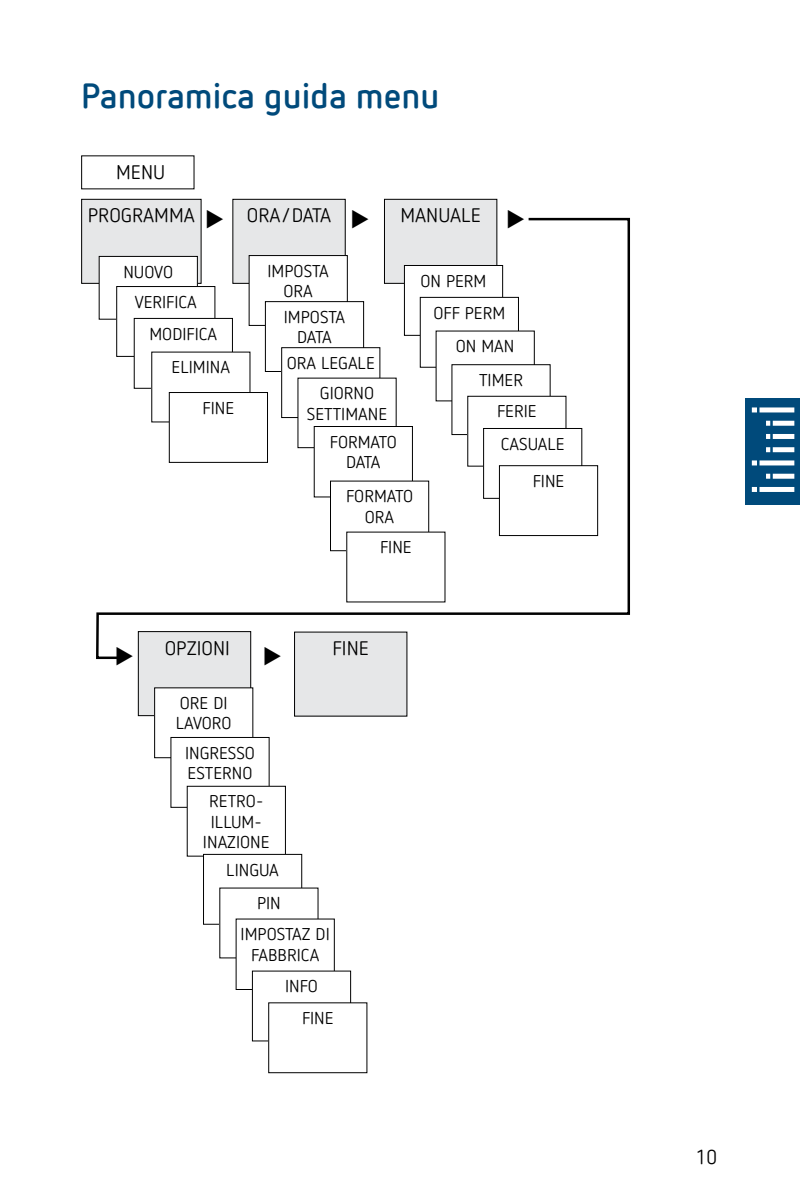
<style>
.page{position:relative;width:800px;height:1200px;background:#fff}
.page>*{position:absolute;margin:0;border:0;box-sizing:border-box;transform-origin:0 0}
.t1{font:700 35px "Netto Offc Pro";color:#004a7b}
.t2{font:20px "Netto Offc Pro";color:#000}
.t3{font:19.5px "Netto Offc Pro";color:#000}
.t4{font:17px/20.5px "Netto Offc Pro";color:#000}
.t5{font:17px/34.2px "Netto Offc Pro";letter-spacing:-.03em;color:#000}
</style>
<div class="page">
<div style="left:745px;top:398px;width:55px;height:106px;background:#004a7b"></div>
<div style="left:752px;top:407px;width:42px;height:5px;background:#fff"></div>
<div style="left:766px;top:421px;width:28px;height:5px;background:#fff"></div>
<div style="left:766px;top:434px;width:28px;height:5px;background:#fff"></div>
<div style="left:766px;top:447px;width:28px;height:5px;background:#fff"></div>
<div style="left:766px;top:474px;width:28px;height:5px;background:#fff"></div>
<div style="left:752px;top:460px;width:42px;height:5px;background:#fff"></div>
<div style="left:752px;top:487px;width:42px;height:5px;background:#fff"></div>
<hr style="left:757px;top:406px;width:3px;height:92px;background:#004a7b">
<hr style="left:770px;top:419px;width:3px;height:36px;background:#004a7b">
<hr style="left:770px;top:470px;width:3px;height:14px;background:#004a7b">
<div style="left:82px;top:199px;width:119px;height:84px;background:#e6e7e8"></div>
<div style="left:81px;top:199px;width:121px;height:85px;border:1px solid #000"></div>
<div style="left:233px;top:199px;width:112px;height:84px;background:#e6e7e8"></div>
<div style="left:232px;top:199px;width:114px;height:85px;border:1px solid #000"></div>
<div style="left:384px;top:199px;width:113px;height:84px;background:#e6e7e8"></div>
<div style="left:384px;top:199px;width:113px;height:85px;border:1px solid #000"></div>
<div style="left:138px;top:632px;width:113px;height:84px;background:#e6e7e8"></div>
<div style="left:138px;top:631px;width:113px;height:85px;border:1px solid #000"></div>
<div style="left:295px;top:632px;width:112px;height:84px;background:#e6e7e8"></div>
<div style="left:155px;top:688px;width:98px;height:70px;background:#fff"></div>
<div style="left:154px;top:687px;width:99px;height:71px;border:1px solid #000"></div>
<div style="left:171px;top:737px;width:98px;height:70px;background:#fff"></div>
<div style="left:170px;top:737px;width:100px;height:71px;border:1px solid #000"></div>
<div style="left:187px;top:786px;width:98px;height:70px;background:#fff"></div>
<div style="left:187px;top:786px;width:99px;height:71px;border:1px solid #000"></div>
<div style="left:204px;top:854px;width:98px;height:70px;background:#fff"></div>
<div style="left:203px;top:854px;width:99px;height:71px;border:1px solid #000"></div>
<div style="left:220px;top:888px;width:98px;height:70px;background:#fff"></div>
<div style="left:252px;top:971px;width:99px;height:70px;border:1px solid #000"></div>
<svg style="left:95px;top:217px;width:535px;height:443px"></svg>
<div style="left:269px;top:1003px;width:98px;height:70px;background:#fff"></div>
<div style="left:268px;top:1002px;width:99px;height:71px;border:1px solid #000"></div>
<svg style="left:207px;top:217px;width:16px;height:12px"></svg>
<svg style="left:353px;top:217px;width:16px;height:12px"></svg>
<svg style="left:508px;top:217px;width:16px;height:12px"></svg>
<svg style="left:117px;top:646px;width:16px;height:14px"></svg>
<svg style="left:265px;top:646px;width:16px;height:14px"></svg>
<h1 class="t1" style="left:81px;top:73px;width:360px">Panoramica guida menu</h1>
<p class="t3" style="left:116px;top:160px;width:51px">MENU</p>
<p class="t3" style="left:88px;top:203px;width:109px">PROGRAMMA</p>
<p class="t3" style="left:247px;top:203px;width:86px">ORA/DATA</p>
<p class="t3" style="left:400px;top:203px;width:82px">MANUALE</p>
<p class="t4" style="left:135px;top:256px;width:64px;line-height:30px;text-indent:-11px">NUOVO<br>VERIFICA</p>
<p class="t4" style="left:172px;top:316px;width:60px;line-height:33.8px;text-indent:-22px">MODIFICA<br>ELIMINA</p>
<p class="t4" style="left:203px;top:397px;width:33px">FINE</p>
<p class="t4" style="left:268px;top:260px;width:63px;text-align:center">IMPOSTA<br>ORA</p>
<p class="t4" style="left:284px;top:306px;width:63px;text-align:center">IMPOSTA<br>DATA</p>
<p class="t4" style="left:287px;top:347px;width:90px;line-height:30.5px;text-align:right">ORA LEGALE<br>GIORNO</p>
<p class="t4" style="left:330px;top:399px;width:68px;line-height:28px;text-indent:-23px">SETTIMANE<br>FORMATO</p>
<p class="t5" style="left:346px;top:444px;width:69px">DATA<br>FORMATO</p>
<p class="t4" style="left:380px;top:501px;width:33px;line-height:30.5px;text-indent:-15px">ORA<br>FINE</p>
<p class="t4" style="left:433px;top:264px;width:73px;line-height:32px;text-indent:-13px">ON PERM<br>OFF PERM</p>
<p class="t4" style="left:479px;top:329px;width:45px;line-height:33.8px;text-indent:-23px">ON MAN<br>TIMER</p>
<p class="t4" style="left:497px;top:395px;width:69px;line-height:32.2px">FERIE<br>CASUALE</p>
<p class="t4" style="left:533px;top:470px;width:33px">FINE</p>
<p class="t3" style="left:165px;top:635px;width:67px">OPZIONI</p>
<p class="t3" style="left:333px;top:636px;width:38px">FINE</p>
<p class="t4" style="left:176px;top:692px;width:57px">ORE DI<br>LAVORO</p>
<p class="t4" style="left:185px;top:742px;width:72px">INGRESSO<br>ESTERNO</p>
<p class="t4" style="left:203px;top:791px;width:68px;text-align:center">RETRO-<br>ILLUM-<br>INAZIONE</p>
<p class="t4" style="left:226px;top:852px;width:56px;line-height:33.8px;text-align:right">LINGUA<br>PIN</p>
<p class="t4" style="left:241px;top:923px;width:91px;text-align:center">IMPOSTAZ DI<br>FABBRICA</p>
<p class="t4" style="left:285px;top:975px;width:34px">INFO</p>
<p class="t4" style="left:302px;top:1007px;width:33px">FINE</p>
<p class="t2" style="left:696px;top:1144px;width:23px">10</p>
</div>
